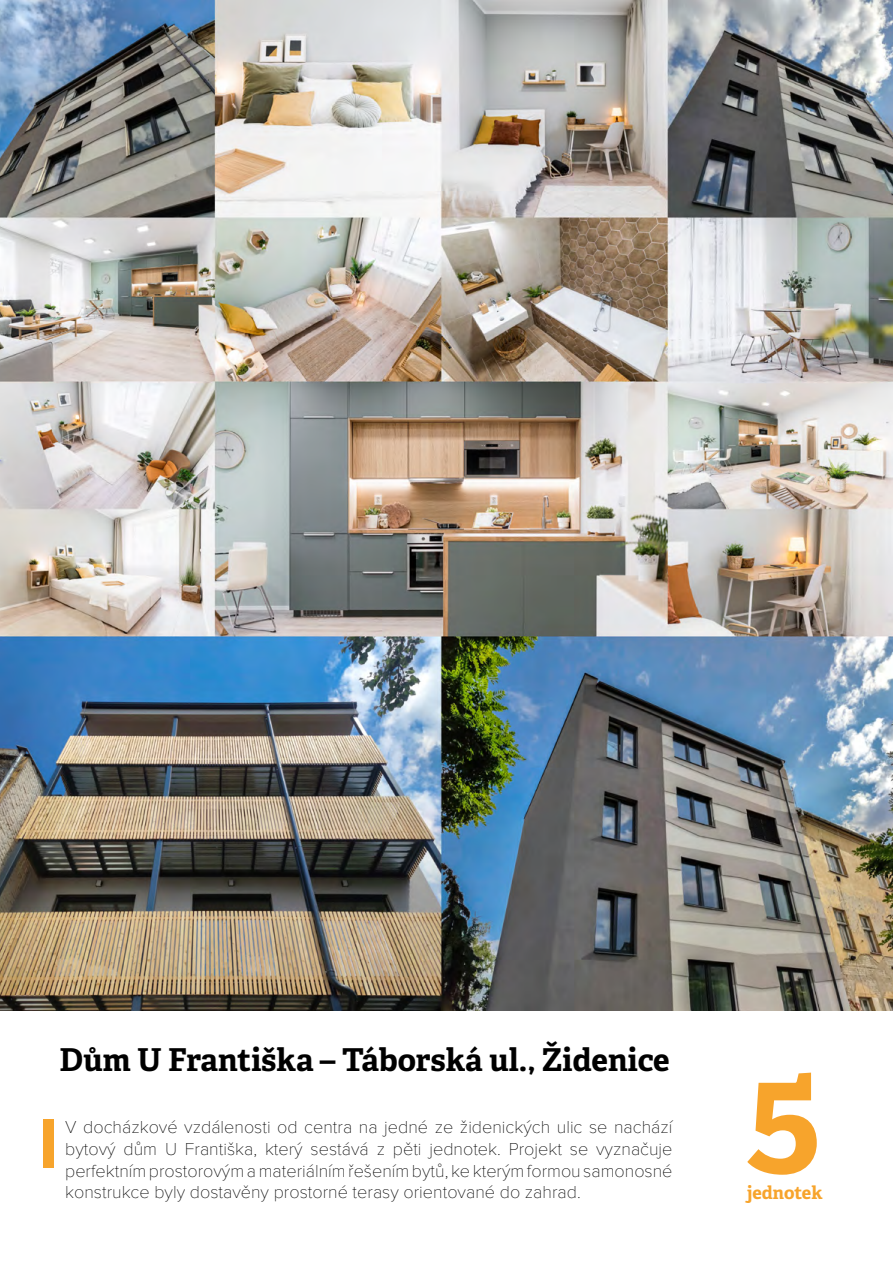
<style>
.page{position:relative;width:893px;height:1263px;background:#fff}
.page>*{position:absolute;margin:0;border:0;box-sizing:border-box;transform-origin:0 0}
.t1{font:700 139.5px "Adelle";color:#f7a42c}
.t2{font:700 31.5px "Adelle";letter-spacing:-.005em;color:#000}
.t3{font:100 18px/21.6px "Proxima Nova";color:#000;text-align:justify}
.t4{font:700 18px "Adelle";color:#f7a42c}
</style>
<div class="page">
<img style="left:44px;top:1119px;width:10px;height:48px">
<img style="left:0;top:0;width:893px;height:1011px">
<h2 class="t2" style="left:60px;top:1040px;width:612px">Dům U Františka – Táborská ul., Židenice</h2>
<p class="t3" style="left:65px;top:1117px;width:609px">V docházkové vzdálenosti od centra na jedné ze židenických ulic se nachází bytový dům U Františka, který sestává z pěti jednotek. Projekt se vyznačuje perfektním prostorovým a materiálním řešením bytů, ke kterým formou samonosné konstrukce byly dostavěny prostorné terasy orientované do zahrad.</p>
<h1 class="t1" style="left:747px;top:1024px;width:77px">5</h1>
<p class="t4" style="left:747px;top:1181px;width:77px">jednotek</p>
</div>
